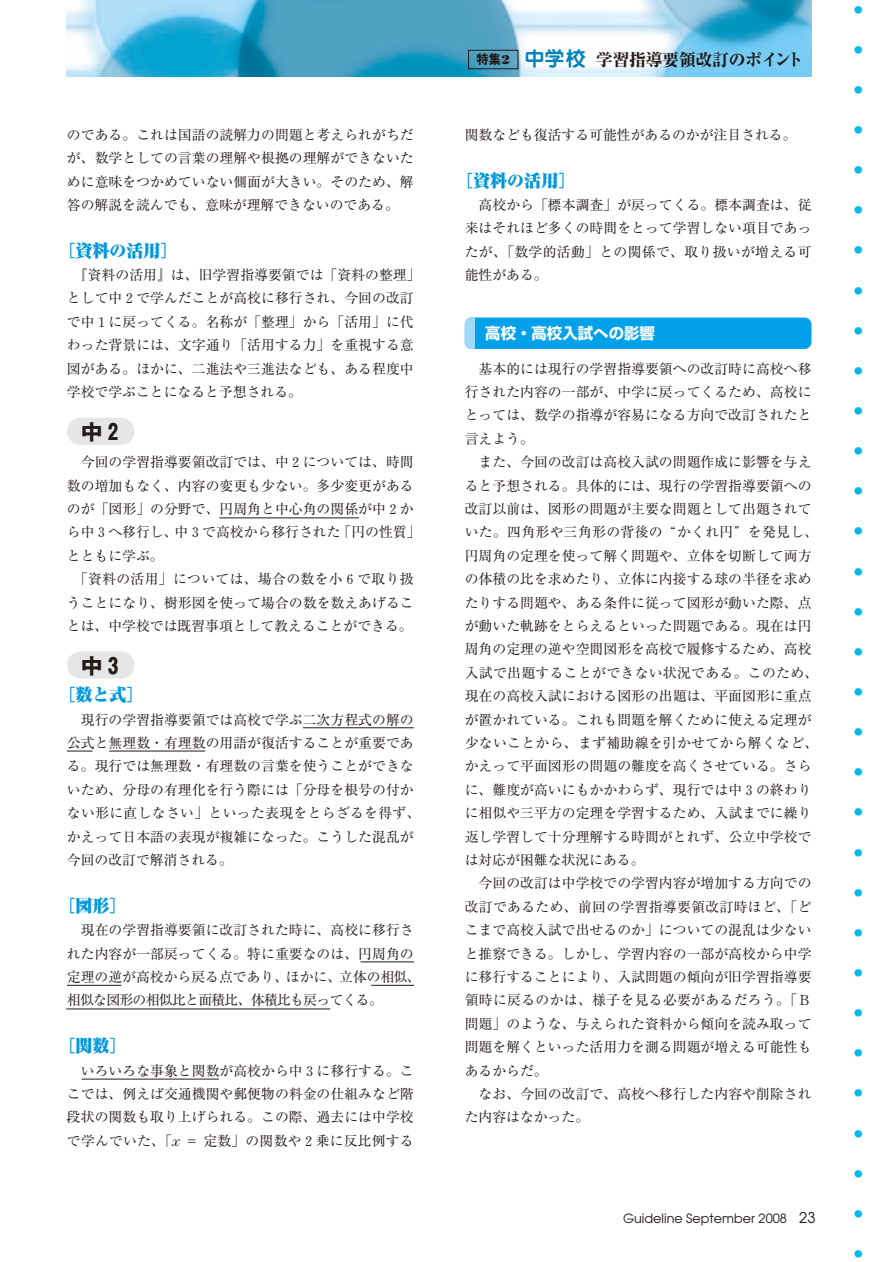
<style>
.page{position:relative;width:893px;height:1262px;background:#fff}
.page>*{position:absolute;margin:0;border:0;box-sizing:border-box;transform-origin:0 0}
.t1{font:700 21.3px "Gothic MB101";color:#231916}
.t2{font:900 16.95px "Ryumin";color:#0098db}
.t3{font:800 16.95px "Ryumin";letter-spacing:-.025em;color:#231916}
.t4{font:700 15.45px "Shin Go";color:#fff}
.t5{font:13.8px/23.4px "Ryumin";letter-spacing:.005em;color:#231916;text-align:justify}
.t6{font:13.8px "Ryumin";letter-spacing:.025em;color:#231916}
.t7{font:12.75px "Avant Garde";color:#231916}
.t8{font:8.55px "Shin Go";color:#00b9ef}
.s1{font-family:"Century SSK";font-style:italic}
.s2{font-family:"Gothic MB101";font-weight:700;font-size:12.75px}
.s3{font-family:"Bodoni Poster";font-weight:400;font-size:12.75px}
.s4{font-family:"Jun 501";font-weight:700;font-size:20.25px;color:#0082bb}
.s5{font-size:14.85px}
</style>
<div class="page">
<img style="left:67px;top:0;width:744px;height:77px">
<div style="left:468px;top:50px;width:50px;height:19px;border:1px solid #231916"></div>
<div style="left:465px;top:317px;width:346px;height:32px;background:#00a1e9;border-radius:7px"></div>
<div style="left:465px;top:317px;width:9px;height:32px;background:#9fd9f6"></div>
<div style="left:67px;top:418px;width:67px;height:27px;background:#e6e6e7;border-radius:14px"></div>
<div style="left:67px;top:651px;width:67px;height:27px;background:#e6e6e7;border-radius:14px"></div>
<hr style="left:219px;top:517px;width:140px;height:1px;background:#231916">
<hr style="left:303px;top:727px;width:110px;height:1px;background:#231916">
<hr style="left:109px;top:750px;width:96px;height:1px;background:#231916">
<hr style="left:360px;top:961px;width:54px;height:1px;background:#231916">
<hr style="left:371px;top:985px;width:43px;height:1px;background:#231916">
<hr style="left:66px;top:1008px;width:264px;height:1px;background:#231916">
<hr style="left:67px;top:985px;width:54px;height:1px;background:#231916">
<hr style="left:82px;top:1078px;width:137px;height:1px;background:#231916">
<svg style="left:67px;top:750px;width:26px;height:1px"></svg>
<p class="t5" style="left:67px;top:125px;width:348px">のである。これは国語の読解力の問題と考えられがちだが、数学としての言葉の理解や根拠の理解ができないために意味をつかめていない側面が大きい。そのため、解答の解説を読んでも、意味が理解できないのである。</p>
<p class="t2" style="left:58px;top:244px;width:121px">［資料の活用］</p>
<p class="t5" style="left:67px;top:265px;width:355px;text-align:left;text-indent:7px">『資料の活用』は、旧学習指導要領では「資料の整理」として中２で学んだことが高校に移行され、今回の改訂で中１に戻ってくる。名称が「整理」から「活用」に代わった背景には、文字通り「活用する力」を重視する意図がある。ほかに、二進法や三進法なども、ある程度中学校で学ぶことになると予想される。</p>
<h1 class="t1" style="left:81px;top:423px;width:44px">中２</h1>
<p class="t5" style="left:81px;top:452px;width:334px">今回の学習指導要領改訂では、中２については、時間</p>
<p class="t5" style="left:67px;top:475px;width:348px">数の増加もなく、内容の変更も少ない。多少変更がある</p>
<p class="t5" style="left:67px;top:499px;width:348px">のが「図形」の分野で、円周角と中心角の関係が中２か</p>
<p class="t5" style="left:67px;top:522px;width:355px">ら中３へ移行し、中３で高校から移行された「円の性質」</p>
<p class="t5" style="left:67px;top:546px;width:98px">とともに学ぶ。</p>
<p class="t6" style="left:74px;top:574px;width:341px">「資料の活用」については、場合の数を小６で取り扱</p>
<p class="t5" style="left:67px;top:592px;width:348px">うことになり、樹形図を使って場合の数を数えあげるこ</p>
<p class="t5" style="left:67px;top:616px;width:347px">とは、中学校では既習事項として教えることができる。</p>
<h1 class="t1" style="left:81px;top:657px;width:44px">中３</h1>
<p class="t2" style="left:58px;top:689px;width:87px">［数と式］</p>
<p class="t5" style="left:67px;top:709px;width:355px;text-align:left;text-indent:14px">現行の学習指導要領では高校で学ぶ二次方程式の解の公式と無理数・有理数の用語が復活することが重要である。現行では無理数・有理数の言葉を使うことができないため、分母の有理化を行う際には「分母を根号の付かない形に直しなさい」といった表現をとらざるを得ず、かえって日本語の表現が複雑になった。こうした混乱が今回の改訂で解消される。</p>
<p class="t2" style="left:58px;top:899px;width:70px">［図形］</p>
<p class="t5" style="left:67px;top:920px;width:355px;text-align:left;text-indent:14px">現在の学習指導要領に改訂された時に、高校に移行された内容が一部戻ってくる。特に重要なのは、円周角の定理の逆が高校から戻る点であり、ほかに、立体の相似、相似な図形の相似比と面積比、体積比も戻ってくる。</p>
<p class="t2" style="left:58px;top:1039px;width:70px">［関数］</p>
<p class="t5" style="left:67px;top:1060px;width:348px;text-indent:14px">いろいろな事象と関数が高校から中３に移行する。ここでは、例えば交通機関や郵便物の料金の仕組みなど階段状の関数も取り上げられる。この際、過去には中学校で学んでいた、「<span class="s1">x</span> = 定数」の関数や２乗に反比例する</p>
<p class="t3" style="left:476px;top:54px;width:328px"><span class="s2">特集</span><span class="s3">2</span> <span class="s4">中学校</span>学習指導要領改訂のポイント</p>
<p class="t5" style="left:465px;top:125px;width:333px">関数なども復活する可能性があるのかが注目される。</p>
<p class="t2" style="left:456px;top:174px;width:121px">［資料の活用］</p>
<p class="t5" style="left:465px;top:195px;width:348px;text-indent:14px">高校から「標本調査」が戻ってくる。標本調査は、従来はそれほど多くの時間をとって学習しない項目であったが、「数学的活動」との関係で、取り扱いが増える可能性がある。</p>
<p class="t4" style="left:485px;top:327px;width:171px">高校・高校入試への影響</p>
<p class="t5" style="left:465px;top:359px;width:348px;text-indent:14px">基本的には現行の学習指導要領への改訂時に高校へ移行された内容の一部が、中学に戻ってくるため、高校にとっては、数学の指導が容易になる方向で改訂されたと言えよう。</p>
<p class="t5" style="left:465px;top:452px;width:355px;text-align:left;text-indent:14px">また、今回の改訂は高校入試の問題作成に影響を与えると予想される。具体的には、現行の学習指導要領への改訂以前は、図形の問題が主要な問題として出題されていた。四角形や三角形の背後の“かくれ円”を発見し、円周角の定理を使って解く問題や、立体を切断して両方の体積の比を求めたり、立体に内接する球の半径を求めたりする問題や、ある条件に従って図形が動いた際、点が動いた軌跡をとらえるといった問題である。現在は円周角の定理の逆や空間図形を高校で履修するため、高校入試で出題することができない状況である。このため、現在の高校入試における図形の出題は、平面図形に重点が置かれている。これも問題を解くために使える定理が少ないことから、まず補助線を引かせてから解くなど、かえって平面図形の問題の難度を高くさせている。さらに、難度が高いにもかかわらず、現行では中３の終わりに相似や三平方の定理を学習するため、入試までに繰り返し学習して十分理解する時間がとれず、公立中学校では対応が困難な状況にある。</p>
<p class="t5" style="left:465px;top:873px;width:348px;text-indent:14px">今回の改訂は中学校での学習内容が増加する方向での改訂であるため、前回の学習指導要領改訂時ほど、「どこまで高校入試で出せるのか」についての混乱は少ないと推察できる。しかし、学習内容の一部が高校から中学に移行することにより、入試問題の傾向が旧学習指導要領時に戻るのかは、様子を見る必要があるだろう。「Ｂ問題」のような、与えられた資料から傾向を読み取って問題を解くといった活用力を測る問題が増える可能性もあるからだ。</p>
<p class="t5" style="left:465px;top:1083px;width:348px;text-indent:14px">なお、今回の改訂で、高校へ移行した内容や削除された内容はなかった。</p>
<p class="t7" style="left:623px;top:1213px;width:194px">Guideline September 2008 <span class="s5">23</span></p>
<p class="t8" style="left:854px;top:6px;width:10px">●</p>
<p class="t8" style="left:854px;top:46px;width:10px">●</p>
<p class="t8" style="left:854px;top:86px;width:10px">●</p>
<p class="t8" style="left:854px;top:127px;width:10px">●</p>
<p class="t8" style="left:854px;top:167px;width:10px">●</p>
<p class="t8" style="left:854px;top:207px;width:10px">●</p>
<p class="t8" style="left:854px;top:247px;width:10px">●</p>
<p class="t8" style="left:854px;top:287px;width:10px">●</p>
<p class="t8" style="left:854px;top:327px;width:10px">●</p>
<p class="t8" style="left:854px;top:367px;width:10px">●</p>
<p class="t8" style="left:854px;top:407px;width:10px">●</p>
<p class="t8" style="left:854px;top:448px;width:10px">●</p>
<p class="t8" style="left:854px;top:488px;width:10px">●</p>
<p class="t8" style="left:854px;top:528px;width:10px">●</p>
<p class="t8" style="left:854px;top:568px;width:10px">●</p>
<p class="t8" style="left:854px;top:608px;width:10px">●</p>
<p class="t8" style="left:854px;top:648px;width:10px">●</p>
<p class="t8" style="left:854px;top:688px;width:10px">●</p>
<p class="t8" style="left:854px;top:728px;width:10px">●</p>
<p class="t8" style="left:854px;top:769px;width:10px">●</p>
<p class="t8" style="left:854px;top:809px;width:10px">●</p>
<p class="t8" style="left:854px;top:849px;width:10px">●</p>
<p class="t8" style="left:854px;top:889px;width:10px">●</p>
<p class="t8" style="left:854px;top:929px;width:10px">●</p>
<p class="t8" style="left:854px;top:969px;width:10px">●</p>
<p class="t8" style="left:854px;top:1009px;width:10px">●</p>
<p class="t8" style="left:854px;top:1049px;width:10px">●</p>
<p class="t8" style="left:854px;top:1089px;width:10px">●</p>
<p class="t8" style="left:854px;top:1130px;width:10px">●</p>
<p class="t8" style="left:854px;top:1170px;width:10px">●</p>
<p class="t8" style="left:854px;top:1210px;width:10px">●</p>
<p class="t8" style="left:854px;top:1250px;width:10px">●</p>
</div>
